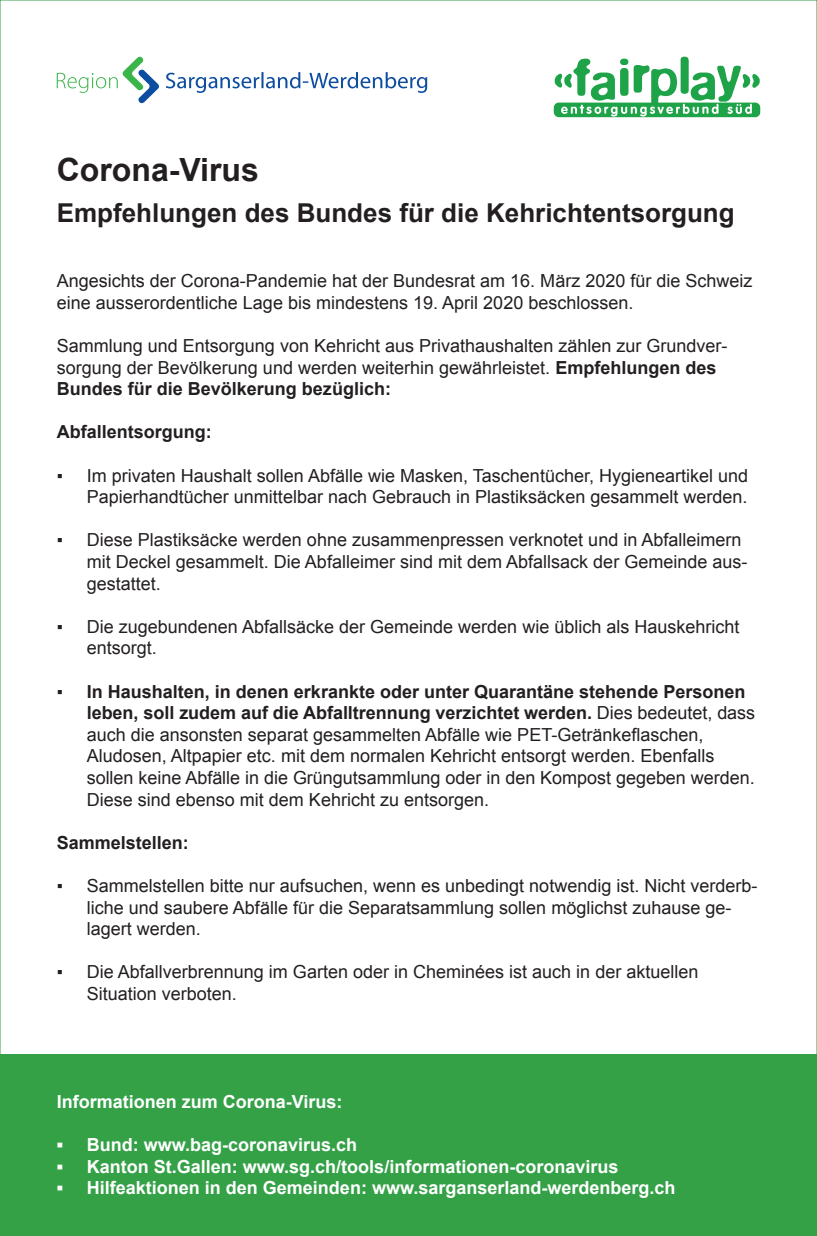
<style>
.page{position:relative;width:817px;height:1236px;background:#fff}
.page>*{position:absolute;margin:0;border:0;box-sizing:border-box;transform-origin:0 0}
.t1{font:700 32px "Arial";color:#231f20}
.t2{font:700 26px "Arial";color:#231f20}
.t3{font:18px/21.6px "Arial";color:#231f20}
.t4{font:700 18px "Arial";color:#fff}
.t5{font:700 18px "Arial";color:#231f20}
.s1{font-weight:700}
</style>
<div class="page">
<svg style="left:553px;top:57px;width:207px;height:60px"></svg>
<svg style="left:166px;top:72px;width:261px;height:21px"></svg>
<svg style="left:57px;top:57px;width:103px;height:46px"></svg>
<div style="left:0;top:1054px;width:816px;height:182px;background:#34a147"></div>
<h1 class="t1" style="left:57px;top:149px;width:204px">Corona-Virus</h1>
<h2 class="t2" style="left:57px;top:196px;width:679px">Empfehlungen des Bundes für die Kehrichtentsorgung</h2>
<p class="t3" style="left:57px;top:270px;width:697px">Angesichts der Corona-Pandemie hat der Bundesrat am 16. März 2020 für die Schweiz eine ausserordentliche Lage bis mindestens 19. April 2020 beschlossen.</p>
<p class="t3" style="left:57px;top:335px;width:672px">Sammlung und Entsorgung von Kehricht aus Privathaushalten zählen zur Grundver&shy;sorgung der Bevölkerung und werden weiterhin gewährleistet. <span class="s1">Empfehlungen des<br>Bundes für die Bevölkerung bezüglich:</span></p>
<p class="t5" style="left:57px;top:420px;width:156px">Abfallentsorgung:</p>
<p class="t3" style="left:57px;top:465px;width:693px;text-align:right">▪ Im privaten Haushalt sollen Abfälle wie Masken, Taschentücher, Hygieneartikel und<br>Papierhandtücher unmittelbar nach Gebrauch in Plastiksäcken gesammelt werden.</p>
<p class="t3" style="left:87px;top:529px;width:662px;text-indent:-30px">▪ Diese Plastiksäcke werden ohne zusammenpressen verknotet und in Abfalleimern mit Deckel gesammelt. Die Abfalleimer sind mit dem Abfallsack der Gemeinde aus&shy;gestattet.</p>
<p class="t3" style="left:87px;top:616px;width:654px;text-indent:-30px">▪ Die zugebundenen Abfallsäcke der Gemeinde werden wie üblich als Hauskehricht entsorgt.</p>
<p class="t3" style="left:87px;top:681px;width:670px;text-indent:-30px">▪ <span class="s1">In Haushalten, in denen erkrankte oder unter Quarantäne stehende Personen leben, soll zudem auf die Abfalltrennung verzichtet werden.</span> Dies bedeutet, dass auch die ansonsten separat gesammelten Abfälle wie PET-Getränkeflaschen, Aludosen, Altpapier etc. mit dem normalen Kehricht entsorgt werden. Ebenfalls sollen keine Abfälle in die Grüngutsammlung oder in den Kompost gegeben werden.<br>Diese sind ebenso mit dem Kehricht zu entsorgen.</p>
<p class="t5" style="left:57px;top:831px;width:134px">Sammelstellen:</p>
<p class="t3" style="left:87px;top:875px;width:672px;text-indent:-30px">▪ Sammelstellen bitte nur aufsuchen, wenn es unbedingt notwendig ist. Nicht verderb&shy;liche und saubere Abfälle für die Separatsammlung sollen möglichst zuhause ge&shy;lagert werden.</p>
<p class="t3" style="left:87px;top:961px;width:613px;text-indent:-30px">▪ Die Abfallverbrennung im Garten oder in Cheminées ist auch in der aktuellen<br>Situation verboten.</p>
<p class="t4" style="left:57px;top:1090px;width:287px">Informationen zum Corona-Virus:</p>
<p class="t4" style="left:57px;top:1133px;width:302px">▪ Bund: www.bag-coronavirus.ch</p>
<p class="t4" style="left:57px;top:1155px;width:563px">▪ Kanton St.Gallen: www.sg.ch/tools/informationen-coronavirus</p>
<p class="t4" style="left:57px;top:1176px;width:620px">▪ Hilfeaktionen in den Gemeinden: www.sarganserland-werdenberg.ch</p>
</div>
